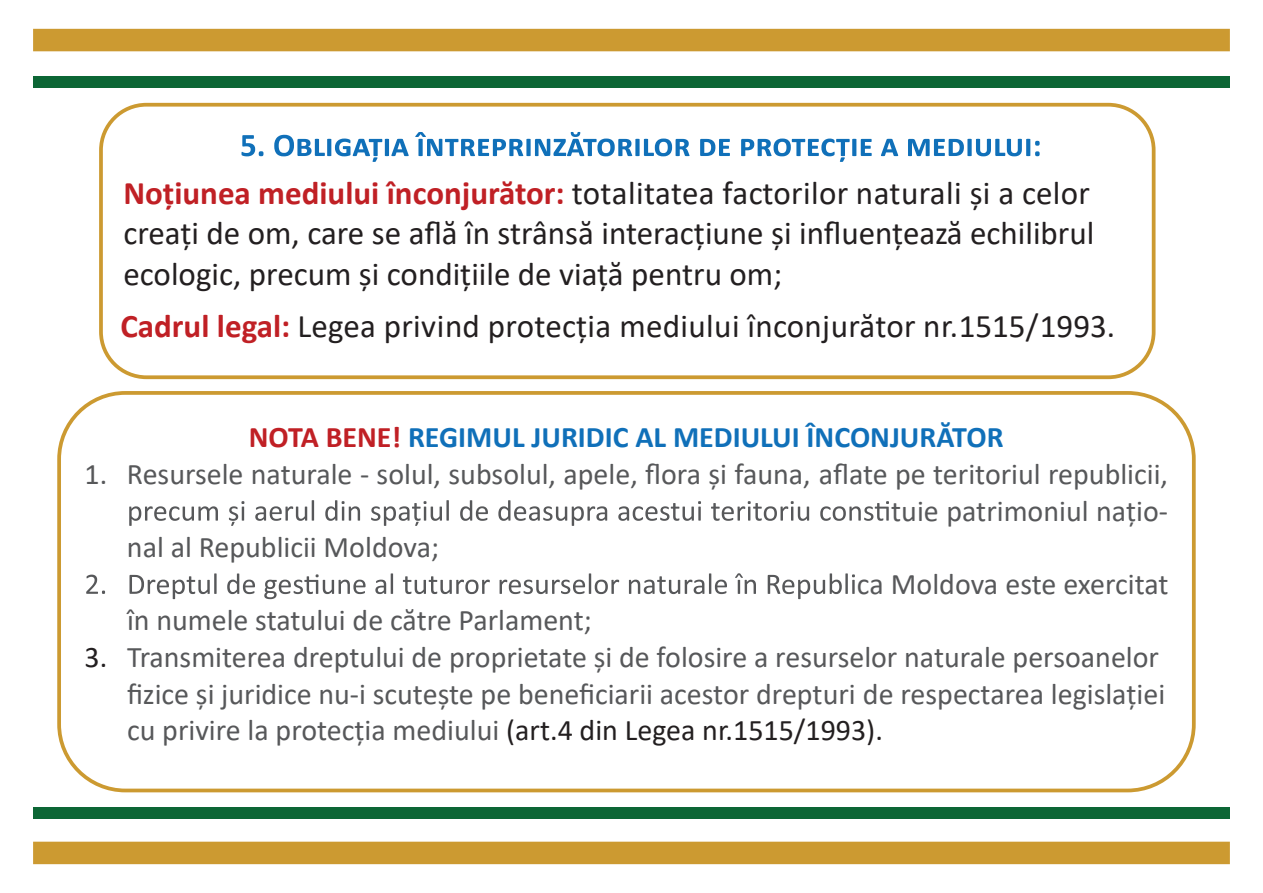
<style>
.page{position:relative;width:1263px;height:893px;background:#fff}
.page>*{position:absolute;margin:0;border:0;box-sizing:border-box;transform-origin:0 0}
.t1{font:33px/40.3px "Calibri";color:#231f20}
.t2{font:30px/36.6px "Calibri";color:#57585a}
.t3{font:700 30px "Calibri";color:#1070b9}
.s1{font-weight:700;color:#c02025}
.s2{color:#c02025}
.s3{color:#231f20}
</style>
<div class="page">
<div style="left:57px;top:391px;width:1139px;height:401px;border:4px solid #cc9a31;border-radius:66px"></div>
<svg style="left:129px;top:500px;width:760px;height:26px"></svg>
<svg style="left:86px;top:573px;width:769px;height:26px"></svg>
<div style="left:99px;top:103px;width:1056px;height:276px;border:4px solid #cc9a31;border-radius:45px"></div>
<svg style="left:241px;top:132px;width:799px;height:30px"></svg>
<div style="left:33px;top:29px;width:1197px;height:22px;background:#cc9a31"></div>
<div style="left:33px;top:842px;width:1197px;height:22px;background:#cc9a31"></div>
<div style="left:33px;top:76px;width:1197px;height:12px;background:#0c6635"></div>
<div style="left:33px;top:807px;width:1197px;height:12px;background:#0c6635"></div>
<p class="t1" style="left:123px;top:172px;width:972px"><span class="s1">Noțiunea mediului înconjurător:</span> totalitatea factorilor naturali și a celor creați de om, care se află în strânsă interacțiune și influențează echilibrul ecologic, precum și condițiile de viață pentru om;</p>
<p class="t1" style="left:120px;top:305px;width:996px"><span class="s1">Cadrul legal:</span> Legea privind protecția mediului înconjurător nr.1515/1993.</p>
<p class="t3" style="left:249px;top:416px;width:756px"><span class="s2">NOTA BENE!</span> REGIMUL JURIDIC AL MEDIULUI ÎNCONJURĂTOR</p>
<p class="t2" style="left:84px;top:455px;width:1085px">1. Resursele naturale - solul, subsolul, apele, flora și fauna, aflate pe teritoriul republicii,</p>
<p class="t2" style="left:891px;top:492px;width:278px">tuie patrimoniul națio-</p>
<p class="t2" style="left:127px;top:528px;width:314px">nal al Republicii Moldova;</p>
<p class="t2" style="left:857px;top:565px;width:313px">ca Moldova este exercitat</p>
<p class="t2" style="left:127px;top:601px;width:466px">în numele statului de către Parlament;</p>
<p class="t2" style="left:127px;top:638px;width:1040px;text-indent:-42px"><span class="s3">3.</span> Transmiterea dreptului de proprietate și de folosire a resurselor naturale persoanelor fizice și juridice nu-i scutește pe beneficiarii acestor drepturi de respectarea legislației cu privire la protecția mediului <span class="s3">(art.4 din Legea nr.1515/1993).</span></p>
</div>
